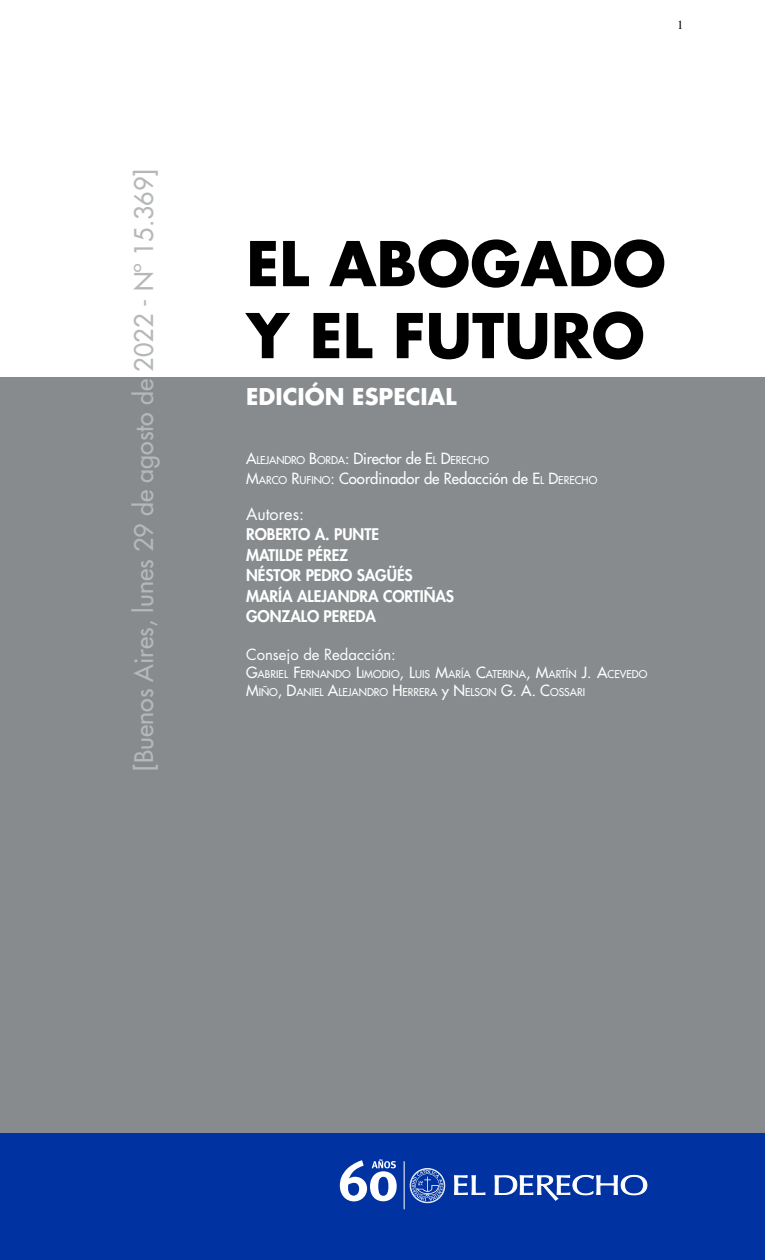
<style>
.page{position:relative;width:765px;height:1260px;background:#fff}
.page>*{position:absolute;margin:0;border:0;box-sizing:border-box;transform-origin:0 0}
.t1{font:700 60px/72px "Futura Std";color:#000}
.t2{font:500 25px "Futura Std";color:#b5b8b9}
.t3{font:700 22.5px "Futura Std";color:#fff}
.t4{font:16.25px "Futura Std";color:#fff}
.t5{font:800 15.62px/20.5px "Futura Std";letter-spacing:-.005em;color:#fff}
.t6{font:500 15px "Futura Std";color:#fff}
.t7{font:15px "Futura Std";color:#fff}
.t8{font:12.5px "Times LT Std";color:#000}
.t9{font:500 10.5px/18px "Futura Std";color:#fff}
.s1{font-size:15px}
.s2{font-style:inherit}
.s3{font-size:10.5px}
</style>
<div class="page">
<div style="left:0;top:377px;width:765px;height:839px;background:#878b8d"></div>
<div style="left:0;top:1133px;width:765px;height:127px;background:#0033a1"></div>
<svg style="left:454px;top:1175px;width:32px;height:20px"></svg>
<svg style="left:494px;top:1174px;width:154px;height:27px"></svg>
<svg style="left:410px;top:1168px;width:35px;height:35px"></svg>
<svg style="left:340px;top:1159px;width:57px;height:42px"></svg>
<hr style="left:404px;top:1161px;width:1px;height:48px;background:#fff">
<h2 class="t2" style="left:128px;top:771px;width:604px;rotate:-90deg">[Buenos Aires, lunes 29 de agosto de 2022 - Nº 15.369]</h2>
<p class="t8" style="left:677px;top:18px;width:8px">1</p>
<h1 class="t1" style="left:246px;top:227px;width:421px">EL ABOGADO<br>Y EL FUTURO</h1>
<h3 class="t3" style="left:246px;top:382px;width:212px">EDICIÓN ESPECIAL</h3>
<p class="t9" style="left:246px;top:451px;width:244px"><span class="s1">A</span>LEJANDRO <span class="s1">B</span>ORDA<span class="s1">:</span> <span class="s1">Director de</span> <span class="s1">E</span> L <span class="s1">D</span>ERECHO</p>
<h3 class="t6" style="left:246px;top:469px;width:353px"><span class="s2">M</span><span class="s3">ARCO</span> <span class="s2">R</span><span class="s3">UFINO</span><span class="s2">:</span> Coordinador de Redacción de <span class="s2">E</span> <span class="s3">L</span> <span class="s2">D</span><span class="s3">ERECHO</span></h3>
<h3 class="t4" style="left:246px;top:503px;width:60px">Autores:</h3>
<h3 class="t5" style="left:246px;top:524px;width:210px">ROBERTO A. PUNTE<br>MATILDE PÉREZ<br>NÉSTOR PEDRO SAGÜÉS<br>MARÍA ALEJANDRA CORTIÑAS<br>GONZALO PEREDA</h3>
<h3 class="t7" style="left:246px;top:645px;width:151px">Consejo de Redacción:</h3>
<p class="t9" style="left:246px;top:665px;width:403px"><span class="s1">G</span>AB RIEL <span class="s1">F</span> ERNANDO <span class="s1">L</span>IMODIO<span class="s1">, L</span>UIS <span class="s1">M</span>ARÍA <span class="s1">C</span>ATERINA<span class="s1">, M</span>ARTÍN <span class="s1">J. A</span>CEVEDO<br><span class="s1">M</span>IÑO<span class="s1">, D</span>ANIEL <span class="s1">A</span>LEJANDRO <span class="s1">H</span> ERRERA <span class="s1">y</span> <span class="s1">N</span> ELSON <span class="s1">G. A. C</span>OSSARI</p>
</div>
